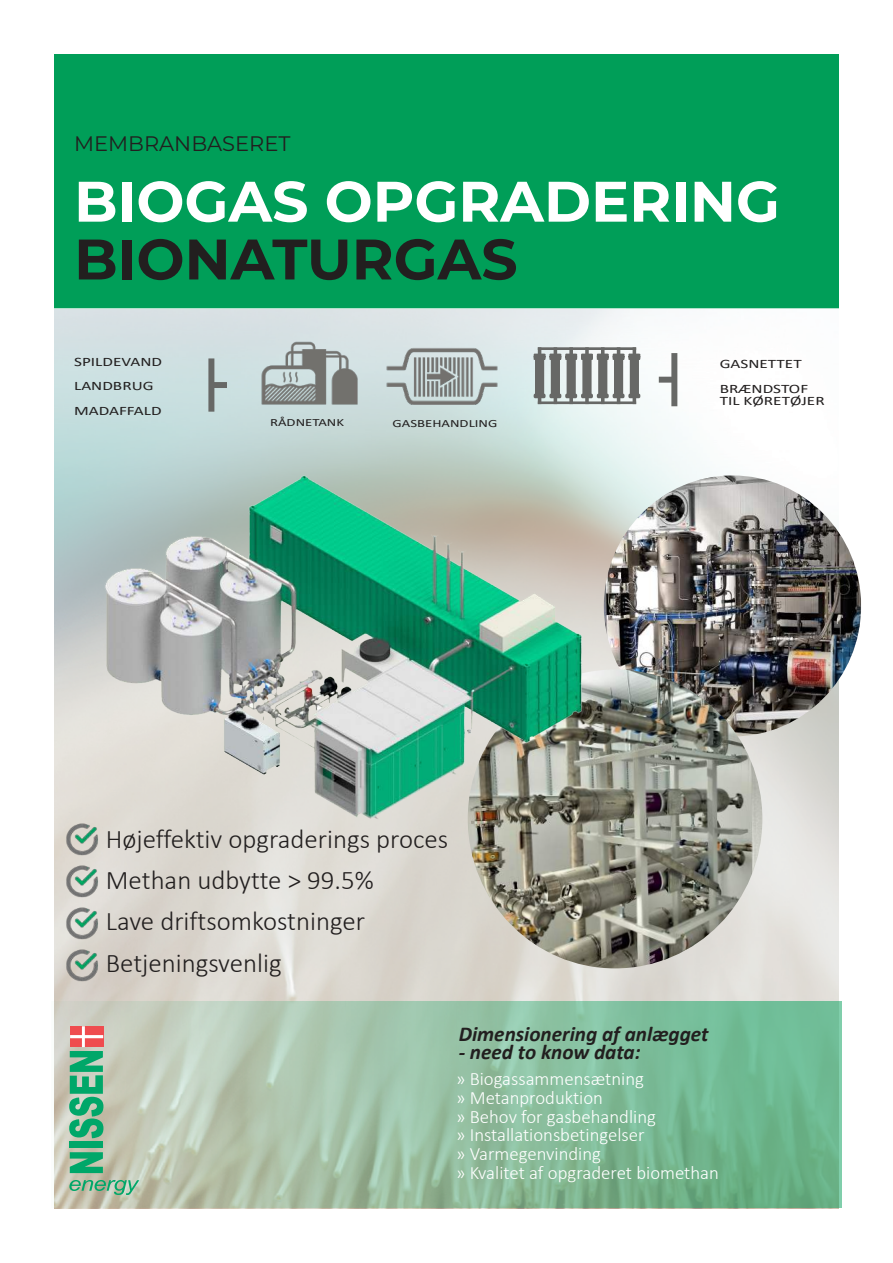
<style>
.page{position:relative;width:893px;height:1263px;background:#fff}
.page>*{position:absolute;margin:0;border:0;box-sizing:border-box;transform-origin:0 0}
.t1{font:78.6px "Calibri";color:#676866}
.t2{font:700 57px "Montserrat";color:#fff}
.t3{font:700 57px "Montserrat";color:#221f1f}
.t4{font:300 27px/41.4px "Calibri";color:#221f1f}
.t5{font:italic 700 21.15px "Calibri";color:#221f1f}
.t6{font:21px "Montserrat";color:#221f1f}
.t7{font:300 18.9px/18.9px "Calibri";color:#fff}
.t8{font:12.9px/24.6px "Calibri";color:#221f1f;scale:1.33 1}
.t9{font:11.1px "Calibri";color:#221f1f;scale:1.33 1}
</style>
<div class="page">
<img style="left:604px;top:475px;width:257px;height:261px">
<img style="left:468px;top:669px;width:294px;height:299px">
<img style="left:74px;top:454px;width:520px;height:431px">
<img style="left:261px;top:341px;width:96px;height:63px">
<img style="left:386px;top:347px;width:118px;height:58px">
<div style="left:535px;top:356px;width:9px;height:41px;background:#676866"></div>
<div style="left:630px;top:356px;width:9px;height:41px;background:#676866"></div>
<div style="left:628px;top:394px;width:12px;height:4px;border:2px solid #676866"></div>
<div style="left:551px;top:356px;width:9px;height:41px;background:#676866"></div>
<div style="left:549px;top:394px;width:12px;height:4px;border:2px solid #676866"></div>
<div style="left:614px;top:356px;width:9px;height:41px;background:#676866"></div>
<div style="left:598px;top:356px;width:9px;height:41px;background:#676866;border:2px solid #676866"></div>
<div style="left:597px;top:394px;width:12px;height:4px;border:2px solid #676866"></div>
<div style="left:582px;top:356px;width:10px;height:41px;background:#676866;border:2px solid #676866"></div>
<div style="left:581px;top:394px;width:12px;height:4px;border:2px solid #676866"></div>
<div style="left:567px;top:356px;width:9px;height:41px;background:#676866;border:2px solid #676866"></div>
<div style="left:565px;top:394px;width:12px;height:4px;border:2px solid #676866"></div>
<svg style="left:533px;top:347px;width:108px;height:14px"></svg>
<div style="left:538px;top:347px;width:98px;height:3px;border:2px solid #676866"></div>
<svg style="left:534px;top:394px;width:26px;height:10px"></svg>
<svg style="left:566px;top:394px;width:10px;height:7px"></svg>
<svg style="left:582px;top:394px;width:10px;height:7px"></svg>
<svg style="left:598px;top:394px;width:41px;height:10px"></svg>
<div style="left:538px;top:401px;width:98px;height:3px;border:2px solid #676866"></div>
<svg style="left:54px;top:1001px;width:788px;height:207px;background:#96c0a3"></svg>
<img style="left:64px;top:822px;width:37px;height:36px">
<img style="left:64px;top:864px;width:37px;height:36px">
<img style="left:64px;top:906px;width:37px;height:36px">
<img style="left:64px;top:948px;width:37px;height:36px">
<svg style="left:70px;top:1152px;width:33px;height:21px"></svg>
<div style="left:70px;top:1141px;width:33px;height:7px;background:#00a769"></div>
<svg style="left:69px;top:1180px;width:70px;height:15px"></svg>
<svg style="left:69px;top:1026px;width:34px;height:112px;background:#6ea986"></svg>
<div style="left:54px;top:54px;width:785px;height:254px;background:#009e58"></div>
<svg style="left:208px;top:358px;width:19px;height:54px"></svg>
<p class="t6" style="left:74px;top:131px;width:218px">MEMBRANBASERET</p>
<h2 class="t2" style="left:74px;top:169px;width:707px">BIOGAS OPGRADERING</h2>
<h2 class="t3" style="left:74px;top:226px;width:445px">BIONATURGAS</h2>
<h1 class="t1" style="left:653px;top:326px;width:32px">˧</h1>
<p class="t8" style="left:74px;top:349px;width:68px">SPILDEVAND<br>LANDBRUG<br>MADAFFALD</p>
<p class="t8" style="left:720px;top:351px;width:68px">GASNETTET<br>BRÆNDSTOF</p>
<p class="t8" style="left:720px;top:388px;width:80px">TIL KØRETØJER</p>
<p class="t9" style="left:270px;top:416px;width:57px">RÅDNETANK</p>
<p class="t9" style="left:393px;top:418px;width:80px">GASBEHANDLING</p>
<h3 class="t4" style="left:106px;top:820px;width:344px">Højeffektiv opgraderings proces<br>Methan udbytte &gt; 99.5%<br>Lave driftsomkostninger<br>Betjeningsvenlig</h3>
<p class="t5" style="left:459px;top:1026px;width:251px">Dimensionering af anlægget</p>
<p class="t5" style="left:459px;top:1044px;width:183px">- need to know data:</p>
<p class="t7" style="left:456px;top:1070px;width:264px">» Biogassammensætning<br>» Metanproduktion<br>» Behov for gasbehandling<br>» Installationsbetingelser<br>» Varmegenvinding<br>» Kvalitet af opgraderet biomethan</p>
</div>
